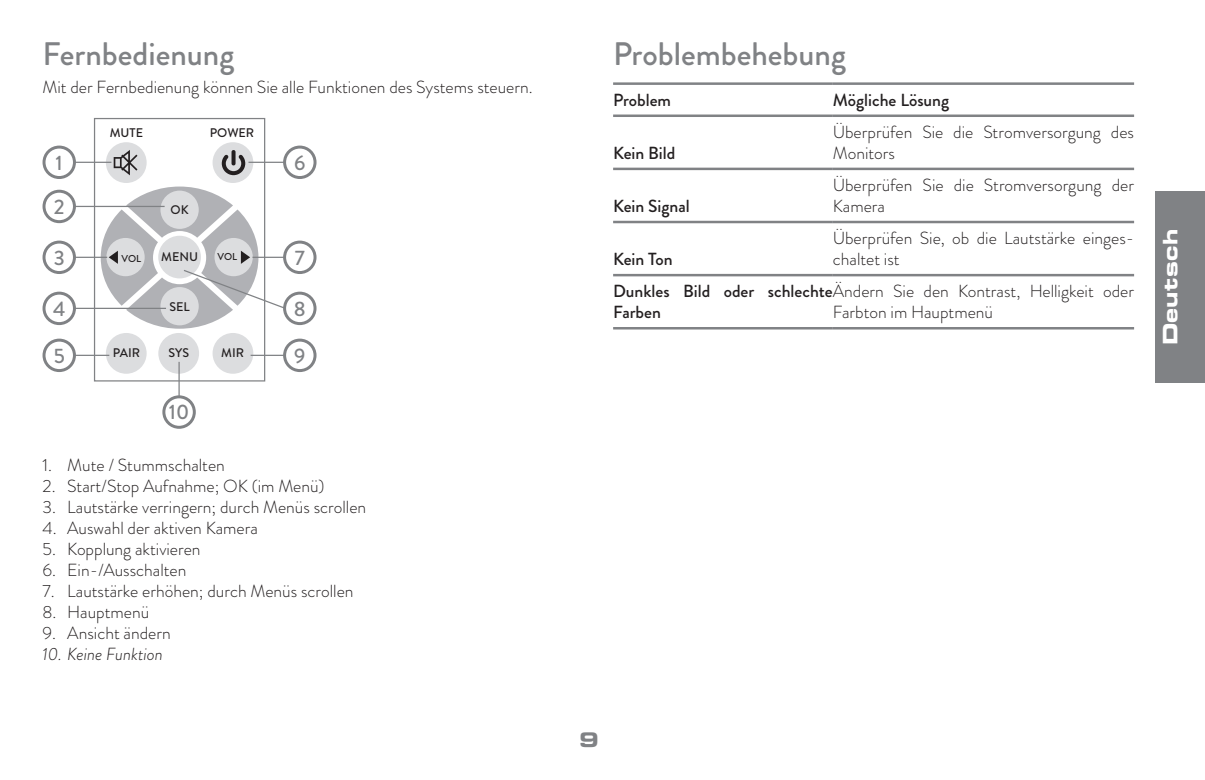
<style>
.page{position:relative;width:1205px;height:780px;background:#fff}
.page>*{position:absolute;margin:0;border:0;box-sizing:border-box;transform-origin:0 0}
.t1{font:500 32.5px "Brandon Grotesque";color:#808285}
.t2{font:500 21px/44px "Brandon Grotesque";color:#808285}
.t3{font:20px "Eurostile LT Std Bold Ex 2";letter-spacing:.02em;color:#fff}
.t4{font:20px "Eurostile LT Std Bold Ex 2";color:#808285}
.t5{font:300 17.5px/21px "Brandon Grotesque";color:#231f20}
.t6{font:500 17.5px "Brandon Grotesque";color:#231f20}
.t7{font:italic 300 17.5px "Brandon Grotesque";color:#231f20}
.t8{font:500 12.5px "Brandon Grotesque";color:#231f20}
.t9{font:500 10px "Brandon Grotesque";letter-spacing:-.005em;color:#231f20}
.s1{font-weight:500}
</style>
<div class="page">
<div style="left:1155px;top:191px;width:50px;height:192px;background:#808285"></div>
<div style="left:94px;top:118px;width:171px;height:263px;border:1px solid #808285"></div>
<div style="left:106px;top:142px;width:41px;height:41px;background:#dcdddf;border-radius:50%"></div>
<div style="left:213px;top:142px;width:40px;height:41px;background:#dcdddf;border-radius:50%"></div>
<div style="left:106px;top:333px;width:41px;height:41px;background:#dcdddf;border-radius:50%"></div>
<div style="left:158px;top:333px;width:41px;height:41px;background:#dcdddf;border-radius:50%"></div>
<div style="left:213px;top:333px;width:40px;height:41px;background:#dcdddf;border-radius:50%"></div>
<svg style="left:222px;top:150px;width:23px;height:25px"></svg>
<svg style="left:114px;top:150px;width:23px;height:25px"></svg>
<div style="left:43px;top:145px;width:33px;height:34px;border:3px solid #808285;border-radius:50%"></div>
<div style="left:43px;top:190px;width:33px;height:33px;border:3px solid #808285;border-radius:50%"></div>
<div style="left:43px;top:240px;width:33px;height:34px;border:3px solid #808285;border-radius:50%"></div>
<div style="left:43px;top:291px;width:33px;height:34px;border:3px solid #808285;border-radius:50%"></div>
<div style="left:43px;top:338px;width:33px;height:34px;border:3px solid #808285;border-radius:50%"></div>
<div style="left:283px;top:145px;width:33px;height:34px;border:3px solid #808285;border-radius:50%"></div>
<div style="left:283px;top:240px;width:33px;height:34px;border:3px solid #808285;border-radius:50%"></div>
<div style="left:283px;top:291px;width:33px;height:34px;border:3px solid #808285;border-radius:50%"></div>
<div style="left:283px;top:338px;width:33px;height:34px;border:3px solid #808285;border-radius:50%"></div>
<div style="left:162px;top:395px;width:34px;height:34px;border:3px solid #808285;border-radius:50%"></div>
<hr style="left:75px;top:162px;width:36px;height:1px;background:#808285">
<hr style="left:75px;top:206px;width:90px;height:1px;background:#808285">
<hr style="left:75px;top:257px;width:32px;height:1px;background:#808285">
<hr style="left:75px;top:308px;width:91px;height:1px;background:#808285">
<hr style="left:75px;top:355px;width:34px;height:1px;background:#808285">
<hr style="left:248px;top:162px;width:37px;height:1px;background:#808285">
<svg style="left:101px;top:186px;width:186px;height:143px"></svg>
<hr style="left:251px;top:355px;width:34px;height:1px;background:#808285">
<hr style="left:178px;top:362px;width:2px;height:34px;background:#808285">
<hr style="left:613px;top:82px;width:220px;height:3px;background:#808285">
<hr style="left:833px;top:82px;width:301px;height:3px;background:#808285">
<hr style="left:613px;top:114px;width:220px;height:3px;background:#808285">
<hr style="left:833px;top:114px;width:301px;height:3px;background:#808285">
<hr style="left:613px;top:168px;width:220px;height:2px;background:#808285">
<hr style="left:833px;top:168px;width:301px;height:2px;background:#808285">
<hr style="left:613px;top:221px;width:220px;height:2px;background:#808285">
<hr style="left:833px;top:221px;width:301px;height:2px;background:#808285">
<hr style="left:613px;top:274px;width:220px;height:2px;background:#808285">
<hr style="left:833px;top:274px;width:301px;height:2px;background:#808285">
<hr style="left:613px;top:327px;width:220px;height:2px;background:#808285">
<hr style="left:833px;top:327px;width:301px;height:2px;background:#808285">
<h1 class="t1" style="left:43px;top:32px;width:193px">Fernbedienung</h1>
<p class="t5" style="left:43px;top:77px;width:492px">Mit der Fernbedienung können Sie alle Funktionen des Systems steuern.</p>
<p class="t8" style="left:110px;top:124px;width:35px">MUTE</p>
<p class="t8" style="left:210px;top:124px;width:46px">POWER</p>
<p class="t2" style="left:54px;top:141px;width:12px">1<br>2</p>
<p class="t2" style="left:54px;top:236px;width:13px">3</p>
<p class="t2" style="left:53px;top:287px;width:14px">4</p>
<p class="t2" style="left:54px;top:334px;width:13px">5</p>
<p class="t8" style="left:171px;top:201px;width:20px">OK</p>
<p class="t9" style="left:122px;top:251px;width:21px">VOL</p>
<p class="t8" style="left:161px;top:248px;width:38px">MENU</p>
<p class="t9" style="left:218px;top:250px;width:21px">VOL</p>
<p class="t8" style="left:169px;top:297px;width:22px">SEL</p>
<p class="t8" style="left:113px;top:344px;width:29px">PAIR</p>
<p class="t8" style="left:169px;top:344px;width:22px">SYS</p>
<p class="t8" style="left:221px;top:344px;width:24px">MIR</p>
<p class="t2" style="left:294px;top:141px;width:13px">6</p>
<p class="t2" style="left:295px;top:236px;width:11px">7</p>
<p class="t2" style="left:294px;top:287px;width:13px">8</p>
<p class="t2" style="left:294px;top:334px;width:13px">9</p>
<p class="t2" style="left:169px;top:390px;width:22px">10</p>
<p class="t5" style="left:43px;top:454px;width:184px">1. Mute / Stummschalten</p>
<p class="t5" style="left:43px;top:475px;width:283px">2. Start/Stop Aufnahme; OK (im Menü)</p>
<p class="t5" style="left:43px;top:496px;width:325px">3. Lautstärke verringern; durch Menüs scrollen</p>
<p class="t5" style="left:43px;top:517px;width:217px">4. Auswahl der aktiven Kamera</p>
<p class="t5" style="left:43px;top:538px;width:159px">5. Kopplung aktivieren</p>
<p class="t5" style="left:43px;top:559px;width:145px">6. Ein-/Ausschalten</p>
<p class="t5" style="left:43px;top:580px;width:312px">7. Lautstärke erhöhen; durch Menüs scrollen</p>
<p class="t5" style="left:43px;top:601px;width:108px">8. Hauptmenü</p>
<p class="t5" style="left:43px;top:622px;width:130px">9. Ansicht ändern</p>
<p class="t7" style="left:43px;top:642px;width:122px">10. Keine Funktion</p>
<h1 class="t1" style="left:613px;top:32px;width:234px">Problembehebung</h1>
<p class="t6" style="left:613px;top:88px;width:59px">Problem</p>
<p class="t6" style="left:833px;top:88px;width:118px">Mögliche Lösung</p>
<p class="t6" style="left:613px;top:141px;width:64px">Kein Bild</p>
<p class="t5" style="left:833px;top:121px;width:303px">Überprüfen Sie die Stromversorgung des<br>Monitors</p>
<p class="t6" style="left:613px;top:194px;width:78px">Kein Signal</p>
<p class="t5" style="left:833px;top:175px;width:303px">Überprüfen Sie die Stromversorgung der<br>Kamera</p>
<p class="t5" style="left:833px;top:228px;width:303px">Überprüfen Sie, ob die Lautstärke einges&shy;chaltet ist</p>
<p class="t5" style="left:613px;top:281px;width:522px"><span class="s1">Dunkles Bild oder schlechte</span>Ändern Sie den Kontrast, Helligkeit oder<br><span class="s1">Farben</span></p>
<p class="t6" style="left:613px;top:247px;width:61px">Kein Ton</p>
<p class="t5" style="left:833px;top:302px;width:162px">Farbton im Hauptmenü</p>
<p class="t3" style="left:1156px;top:345px;width:118px;rotate:-90deg">Deutsch</p>
<p class="t4" style="left:579px;top:725px;width:21px">9</p>
</div>
